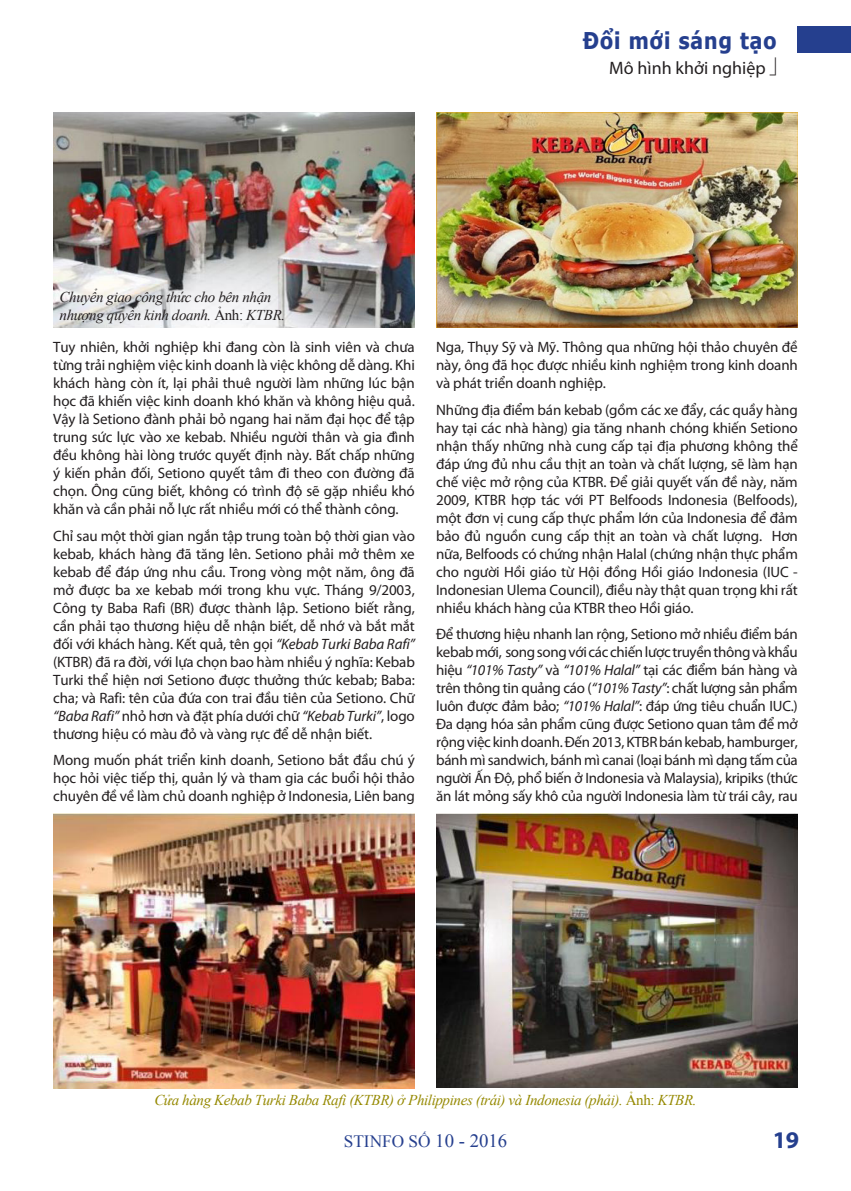
<style>
.page{position:relative;width:851px;height:1191px;background:#fff}
.page>*{position:absolute;margin:0;border:0;box-sizing:border-box;transform-origin:0 0}
.t1{font:700 24px "Myriad Pro";color:#253f8e}
.t2{font:700 23.1px "Tahoma";letter-spacing:.05em;color:#253f8e;scale:.91 1}
.t3{font:18px "Myriad Pro";color:#231f20}
.t4{font:17.25px "Times New Roman";color:#253f8e}
.t5{font:15px/18px "Myriad Pro";letter-spacing:-.01em;color:#231f20;text-align:justify}
.t6{font:italic 15px "Times New Roman";letter-spacing:-.025em;color:#958900}
.t7{font:italic 15px/18px "Times New Roman";letter-spacing:-.025em;color:#231f20}
.s1{font-style:normal}
.s2{font-style:italic}
.s3{font-size:18.75px}
</style>
<div class="page">
<div style="left:797px;top:26px;width:53px;height:27px;background:#253f8e"></div>
<img style="left:53px;top:113px;width:362px;height:214px">
<img style="left:436px;top:113px;width:361px;height:214px">
<img style="left:436px;top:813px;width:361px;height:274px">
<img style="left:53px;top:813px;width:362px;height:275px">
<h2 class="t2" style="left:582px;top:24px;width:214px">Đổi mới sáng tạo</h2>
<p class="t3" style="left:609px;top:57px;width:158px">Mô hình khởi nghiệp</p>
<p class="t7" style="left:60px;top:287px;width:227px">Chuyển giao công thức cho bên nhận nhượng quyền kinh doanh. <span class="s1">Ảnh:</span> KTBR.</p>
<p class="t5" style="left:53px;top:338px;width:363px">Tuy nhiên, khởi nghiệp khi đang còn là sinh viên và chưa từng trải nghiệm việc kinh doanh là việc không dễ dàng. Khi khách hàng còn ít, lại phải thuê người làm những lúc bận học đã khiến việc kinh doanh khó khăn và không hiệu quả.<br>Vậy là Setiono đành phải bỏ ngang hai năm đại học để tập trung sức lực vào xe kebab. Nhiều người thân và gia đình đều không hài lòng trước quyết định này. Bất chấp những ý kiến phản đối, Setiono quyết tâm đi theo con đường đã chọn. Ông cũng biết, không có trình độ sẽ gặp nhiều khó khăn và cần phải nỗ lực rất nhiều mới có thể thành công.</p>
<p class="t5" style="left:53px;top:526px;width:363px">Chỉ sau một thời gian ngắn tập trung toàn bộ thời gian vào kebab, khách hàng đã tăng lên. Setiono phải mở thêm xe kebab để đáp ứng nhu cầu. Trong vòng một năm, ông đã mở được ba xe kebab mới trong khu vực. Tháng 9/2003, Công ty Baba Rafi (BR) được thành lập. Setiono biết rằng, cần phải tạo thương hiệu dễ nhận biết, dễ nhớ và bắt mắt đối với khách hàng. Kết quả, tên gọi <span class="s2">“Kebab Turki Baba Rafi” </span>(KTBR) đã ra đời, với lựa chọn bao hàm nhiều ý nghĩa: Kebab Turki thể hiện nơi Setiono được thưởng thức kebab; Baba: cha; và Rafi: tên của đứa con trai đầu tiên của Setiono. Chữ <span class="s2">“Baba Rafi”</span> nhỏ hơn và đặt phía dưới chữ <span class="s2">“Kebab Turki”</span>, logo thương hiệu có màu đỏ và vàng rực để dễ nhận biết.</p>
<p class="t5" style="left:53px;top:751px;width:363px">Mong muốn phát triển kinh doanh, Setiono bắt đầu chú ý học hỏi việc tiếp thị, quản lý và tham gia các buổi hội thảo chuyên đề về làm chủ doanh nghiệp ở Indonesia, Liên bang</p>
<p class="t5" style="left:436px;top:338px;width:363px">Nga, Thụy Sỹ và Mỹ. Thông qua những hội thảo chuyên đề này, ông đã học được nhiều kinh nghiệm trong kinh doanh và phát triển doanh nghiệp.</p>
<p class="t5" style="left:436px;top:400px;width:363px">Những địa điểm bán kebab (gồm các xe đẩy, các quầy hàng hay tại các nhà hàng) gia tăng nhanh chóng khiến Setiono nhận thấy những nhà cung cấp tại địa phương không thể đáp ứng đủ nhu cầu thịt an toàn và chất lượng, sẽ làm hạn chế việc mở rộng của KTBR. Để giải quyết vấn đề này, năm 2009, KTBR hợp tác với PT Belfoods Indonesia (Belfoods), một đơn vị cung cấp thực phẩm lớn của Indonesia để đảm bảo đủ nguồn cung cấp thịt an toàn và chất lượng. Hơn nữa, Belfoods có chứng nhận Halal (chứng nhận thực phẩm cho người Hồi giáo từ Hội đồng Hồi giáo Indonesia (IUC - Indonesian Ulema Council), điều này thật quan trọng khi rất nhiều khách hàng của KTBR theo Hồi giáo.</p>
<p class="t5" style="left:436px;top:625px;width:363px">Để thương hiệu nhanh lan rộng, Setiono mở nhiều điểm bán kebab mới, song song với các chiến lược truyền thông và khẩu hiệu <span class="s2">“101% Tasty”</span> và <span class="s2">“101% Halal”</span> tại các điểm bán hàng và trên thông tin quảng cáo (<span class="s2">“101% Tasty”</span>: chất lượng sản phẩm luôn được đảm bảo; <span class="s2">“101% Halal”</span>: đáp ứng tiêu chuẩn IUC.)<br>Đa dạng hóa sản phẩm cũng được Setiono quan tâm để mở rộng việc kinh doanh. Đến 2013, KTBR bán kebab, hamburger, bánh mì sandwich, bánh mì canai (loại bánh mì dạng tấm của người Ấn Độ, phổ biến ở Indonesia và Malaysia), kripiks (thức ăn lát mỏng sấy khô của người Indonesia làm từ trái cây, rau</p>
<p class="t6" style="left:154px;top:1090px;width:543px">Cửa hàng Kebab Turki Baba Rafi (KTBR) ở Philippines (trái) và Indonesia (phải). <span class="s1">Ảnh:</span> KTBR.</p>
<p class="t4" style="left:344px;top:1130px;width:165px">STINFO SỐ <span class="s3">10 - 2016</span></p>
<p class="t1" style="left:772px;top:1124px;width:28px">19</p>
</div>
